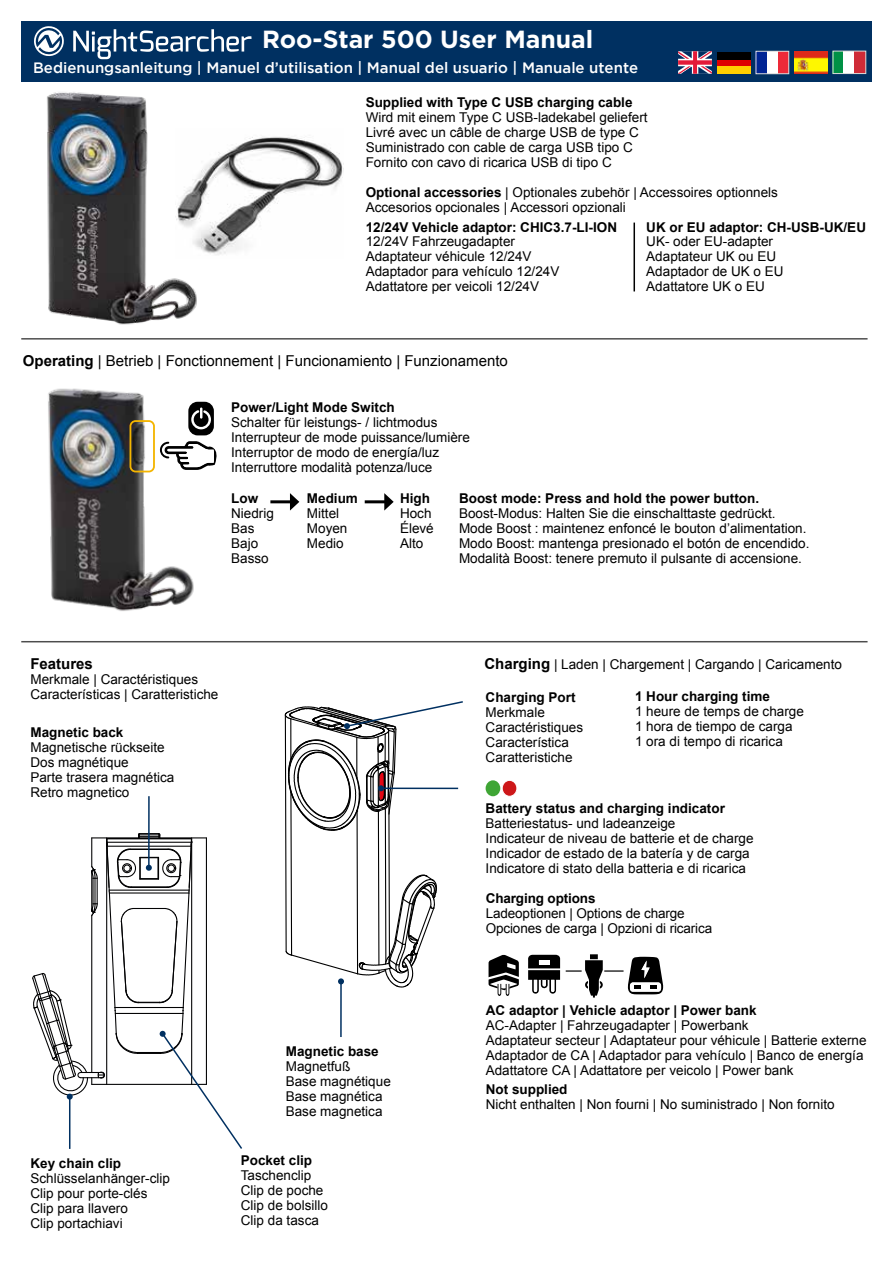
<style>
.page{position:relative;width:893px;height:1263px;background:#fff}
.page>*{position:absolute;margin:0;border:0;box-sizing:border-box;transform-origin:0 0}
.t1{font:700 24.75px "Gotham";color:#fff}
.t2{font:500 15px "Gotham";color:#fff}
.t3{font:15px "Arial";color:#000}
.t4{font:700 15px "Arial";color:#000}
.t5{font:13.5px/15px "Arial";color:#000}
.t6{font:700 13.5px "Arial";color:#000}
.s1{font-weight:700}
.s2{font-weight:700;font-size:15px}
</style>
<div class="page">
<img style="left:47px;top:92px;width:150px;height:233px">
<img style="left:175px;top:128px;width:168px;height:130px">
<hr style="left:21px;top:338px;width:846px;height:2px;background:#000">
<div style="left:188px;top:402px;width:26px;height:33px;background:#000;border-radius:9px"></div>
<img style="left:48px;top:388px;width:164px;height:223px">
<div style="left:130px;top:420px;width:25px;height:52px;border:2px solid #f4b500;border-radius:5px"></div>
<svg style="left:160px;top:441px;width:57px;height:29px"></svg>
<div style="left:21px;top:21px;width:851px;height:61px;background:#003061"></div>
<svg style="left:73px;top:29px;width:178px;height:30px"></svg>
<svg style="left:34px;top:26px;width:30px;height:31px"></svg>
<div style="left:717px;top:59px;width:33px;height:8px;background:#de0000"></div>
<div style="left:717px;top:67px;width:33px;height:7px;background:#ffcf00"></div>
<div style="left:717px;top:52px;width:33px;height:7px;background:#000"></div>
<svg style="left:678px;top:51px;width:34px;height:23px"></svg>
<img style="left:794px;top:52px;width:33px;height:22px">
<div style="left:833px;top:51px;width:11px;height:22px;background:#009145"></div>
<div style="left:844px;top:51px;width:11px;height:22px;background:#fff"></div>
<div style="left:855px;top:51px;width:11px;height:22px;background:#cf2b38"></div>
<div style="left:833px;top:51px;width:33px;height:23px;border:1px solid #dadada"></div>
<div style="left:778px;top:51px;width:11px;height:23px;background:#ed2938"></div>
<div style="left:767px;top:51px;width:11px;height:23px;background:#fff"></div>
<div style="left:756px;top:51px;width:11px;height:23px;background:#002494"></div>
<div style="left:756px;top:51px;width:33px;height:23px;border:1px solid #dadada"></div>
<hr style="left:633px;top:223px;width:2px;height:68px;background:#000">
<hr style="left:270px;top:500px;width:23px;height:3px;background:#000">
<svg style="left:290px;top:493px;width:9px;height:18px"></svg>
<hr style="left:365px;top:500px;width:22px;height:3px;background:#000">
<svg style="left:384px;top:493px;width:10px;height:18px"></svg>
<hr style="left:21px;top:641px;width:846px;height:1px;background:#000">
<div style="left:486px;top:780px;width:14px;height:16px;background:#3fa535;border-radius:50%"></div>
<div style="left:502px;top:780px;width:15px;height:16px;background:#cd1719;border-radius:50%"></div>
<div style="left:502px;top:780px;width:15px;height:16px;border:1px solid #fff;border-radius:50%"></div>
<svg style="left:528px;top:955px;width:32px;height:39px"></svg>
<hr style="left:539px;top:960px;width:10px;height:4px;background:#fff">
<svg style="left:488px;top:955px;width:31px;height:41px"></svg>
<svg style="left:628px;top:957px;width:35px;height:37px"></svg>
<svg style="left:566px;top:954px;width:37px;height:43px"></svg>
<hr style="left:604px;top:970px;width:20px;height:2px;background:#000">
<hr style="left:340px;top:981px;width:2px;height:56px;background:#003061">
<svg style="left:284px;top:701px;width:179px;height:287px"></svg>
<hr style="left:148px;top:796px;width:2px;height:72px;background:#003061">
<svg style="left:32px;top:832px;width:210px;height:317px"></svg>
<h1 class="t1" style="left:262px;top:25px;width:333px">Roo-Star 500 User Manual</h1>
<p class="t2" style="left:33px;top:60px;width:607px">Bedienungsanleitung | Manuel d’utilisation | Manual del usuario | Manuale utente</p>
<p class="t6" style="left:366px;top:93px;width:268px">Supplied with Type C USB charging cable</p>
<p class="t5" style="left:366px;top:110px;width:283px">Wird mit einem Type C USB-ladekabel geliefert Livré avec un câble de charge USB de type C Suministrado con cable de carga USB tipo C Fornito con cavo di ricarica USB di tipo C</p>
<p class="t5" style="left:366px;top:184px;width:414px"><span class="s1">Optional accessories</span> | Optionales zubehör | Accessoires optionnels<br>Accesorios opcionales | Accessori opzionali</p>
<p class="t6" style="left:366px;top:219px;width:253px">12/24V Vehicle adaptor: CHIC3.7-LI-ION</p>
<p class="t5" style="left:366px;top:234px;width:195px">12/24V Fahrzeugadapter<br>Adaptateur véhicule 12/24V<br>Adaptador para vehículo 12/24V<br>Adattatore per veicoli 12/24V</p>
<p class="t6" style="left:646px;top:219px;width:221px">UK or EU adaptor: CH-USB-UK/EU</p>
<p class="t5" style="left:646px;top:234px;width:139px">UK- oder EU-adapter<br>Adaptateur UK ou EU<br>Adaptador de UK o EU<br>Adattatore UK o EU</p>
<p class="t3" style="left:23px;top:351px;width:486px"><span class="s1">Operating</span> | Betrieb | Fonctionnement | Funcionamiento | Funzionamento</p>
<p class="t6" style="left:231px;top:399px;width:165px">Power/Light Mode Switch</p>
<p class="t5" style="left:231px;top:415px;width:240px">Schalter für leistungs- / lichtmodus Interrupteur de mode puissance/lumière Interruptor de modo de energía/luz Interruttore modalità potenza/luce</p>
<p class="t6" style="left:231px;top:489px;width:28px">Low</p>
<p class="t5" style="left:231px;top:506px;width:44px">Niedrig<br>Bas<br>Bajo<br>Basso</p>
<p class="t6" style="left:400px;top:489px;width:31px">High</p>
<p class="t5" style="left:400px;top:506px;width:35px">Hoch<br>Élevé<br>Alto</p>
<p class="t6" style="left:307px;top:489px;width:53px">Medium</p>
<p class="t5" style="left:307px;top:506px;width:42px">Mittel<br>Moyen<br>Medio</p>
<p class="t6" style="left:459px;top:489px;width:302px">Boost mode: Press and hold the power button.</p>
<p class="t5" style="left:459px;top:506px;width:352px">Boost-Modus: Halten Sie die einschalttaste gedrückt.<br>Mode Boost : maintenez enfoncé le bouton d’alimentation.<br>Modo Boost: mantenga presionado el botón de encendido.<br>Modalità Boost: tenere premuto il pulsante di accensione.</p>
<p class="t4" style="left:30px;top:654px;width:64px">Features</p>
<p class="t5" style="left:30px;top:672px;width:190px">Merkmale | Caractéristiques<br>Características | Caratteristiche</p>
<p class="t6" style="left:30px;top:723px;width:95px">Magnetic back</p>
<p class="t5" style="left:30px;top:740px;width:146px">Magnetische rückseite<br>Dos magnétique<br>Parte trasera magnética<br>Retro magnetico</p>
<p class="t6" style="left:30px;top:1154px;width:92px">Key chain clip</p>
<p class="t5" style="left:30px;top:1170px;width:141px">Schlüsselanhänger-clip<br>Clip pour porte-clés<br>Clip para llavero<br>Clip portachiavi</p>
<p class="t6" style="left:286px;top:1042px;width:95px">Magnetic base</p>
<p class="t5" style="left:286px;top:1058px;width:107px">Magnetfuß<br>Base magnétique<br>Base magnética<br>Base magnetica</p>
<p class="t6" style="left:241px;top:1151px;width:73px">Pocket clip</p>
<p class="t5" style="left:241px;top:1168px;width:89px">Taschenclip<br>Clip de poche<br>Clip de bolsillo<br>Clip da tasca</p>
<p class="t5" style="left:484px;top:657px;width:359px"><span class="s2">Charging</span> | Laden | Chargement | Cargando | Caricamento</p>
<p class="t6" style="left:486px;top:689px;width:92px">Charging Port</p>
<p class="t5" style="left:486px;top:705px;width:99px">Merkmale<br>Caractéristiques<br>Característica<br>Caratteristiche</p>
<p class="t6" style="left:635px;top:688px;width:137px">1 Hour charging time</p>
<p class="t5" style="left:635px;top:704px;width:170px">1 heure de temps de charge<br>1 hora de tiempo de carga<br>1 ora di tempo di ricarica</p>
<p class="t6" style="left:486px;top:799px;width:241px">Battery status and charging indicator</p>
<p class="t5" style="left:486px;top:815px;width:269px">Batteriestatus- und ladeanzeige<br>Indicateur de niveau de batterie et de charge Indicador de estado de la batería y de carga Indicatore di stato della batteria e di ricarica</p>
<p class="t6" style="left:486px;top:889px;width:111px">Charging options</p>
<p class="t5" style="left:486px;top:906px;width:228px">Ladeoptionen | Options de charge<br>Opciones de carga | Opzioni di ricarica</p>
<p class="t6" style="left:486px;top:1001px;width:272px">AC adaptor | Vehicle adaptor | Power bank</p>
<p class="t5" style="left:486px;top:1017px;width:382px">AC-Adapter | Fahrzeugadapter | Powerbank<br>Adaptateur secteur | Adaptateur pour véhicule | Batterie externe Adaptador de CA | Adaptador para vehículo | Banco de energía Adattatore CA | Adattatore per veicolo | Power bank</p>
<p class="t6" style="left:486px;top:1080px;width:83px">Not supplied</p>
<p class="t5" style="left:486px;top:1097px;width:350px">Nicht enthalten | Non fourni | No suministrado | Non fornito</p>
</div>
